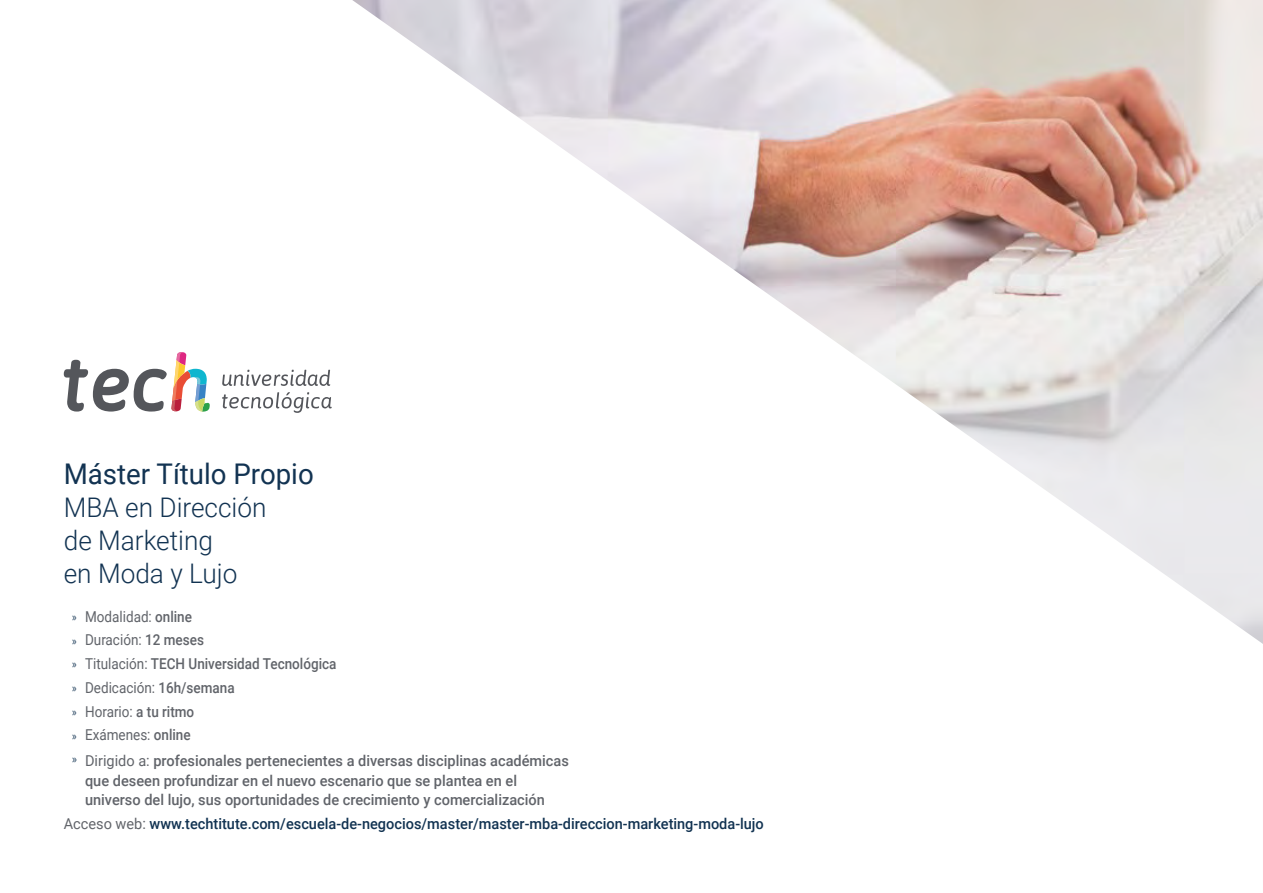
<style>
.page{position:relative;width:1263px;height:893px;background:#fff}
.page>*{position:absolute;margin:0;border:0;box-sizing:border-box;transform-origin:0 0}
.t1{font:28.5px "Roboto";color:#123352}
.t2{font:300 27px/33px "Roboto";color:#123352}
.t3{font:500 15px/19.5px "Roboto";color:#61646a}
.t4{font:500 15px/23.7px "Roboto";color:#61646a;scale:.9 1}
.t5{font:500 15px "Roboto";color:#123352}
.s1{font-family:"Myriad Pro";font-weight:400;font-size:12px;color:#123352}
.s2{font-weight:400}
.s3{font-weight:400;color:#61646a}
</style>
<div class="page">
<img style="left:352px;top:0;width:911px;height:644px">
<svg style="left:64px;top:352px;width:146px;height:60px"></svg>
<svg style="left:222px;top:370px;width:108px;height:16px"></svg>
<svg style="left:222px;top:392px;width:110px;height:21px"></svg>
<h1 class="t1" style="left:64px;top:454px;width:251px">Máster Título Propio</h1>
<h2 class="t2" style="left:64px;top:490px;width:204px">MBA en Dirección de Marketing<br>en Moda y Lujo</h2>
<p class="t4" style="left:72px;top:604px;width:295px"><span class="s1">»</span> <span class="s2">Modalidad:</span> online<br><span class="s1">»</span> <span class="s2">Duración:</span> 12 meses<br><span class="s1">»</span> <span class="s2">Titulación:</span> TECH Universidad Tecnológica <span class="s1">»</span> <span class="s2">Dedicación:</span> 16h/semana<br><span class="s1">»</span> <span class="s2">Horario:</span> a tu ritmo<br><span class="s1">»</span> <span class="s2">Exámenes:</span> online</p>
<p class="t3" style="left:85px;top:751px;width:485px;text-indent:-13px"><sup>»</sup> <span class="s2">Dirigido a:</span> profesionales pertenecientes a diversas disciplinas académicas que deseen profundizar en el nuevo escenario que se plantea en el universo del lujo, sus oportunidades de crecimiento y comercialización</p>
<p class="t5" style="left:64px;top:813px;width:701px"><span class="s3">Acceso web:</span> www.techtitute.com/escuela-de-negocios/master/master-mba-direccion-marketing-moda-lujo</p>
</div>
